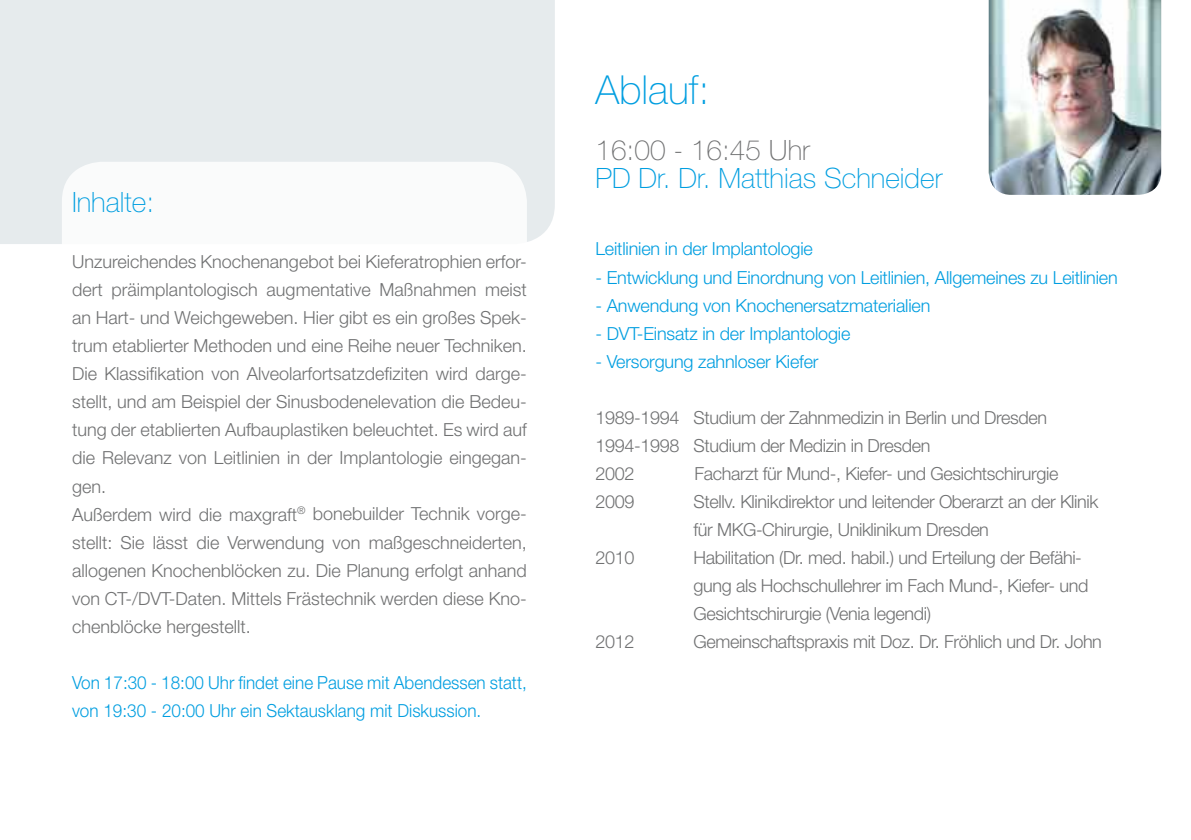
<style>
.page{position:relative;width:1191px;height:840px;background:#fff}
.page>*{position:absolute;margin:0;border:0;box-sizing:border-box;transform-origin:0 0}
.t1{font:100 40px "Helvetica Neue";color:#009ee0}
.t2{font:100 28px "Helvetica Neue";color:#009ee0}
.t3{font:100 28px "Helvetica Neue";color:#707172}
.t4{font:300 18px/28px "Helvetica Neue";color:#707172}
.t5{font:300 18px/28px "Helvetica Neue";letter-spacing:-.02em;color:#707172}
.t6{font:300 18px "Helvetica Neue";letter-spacing:-.01em;color:#009ee0}
.t7{font:300 18px/28px "Helvetica Neue";letter-spacing:-.01em;color:#009ee0;scale:.95 1}
</style>
<div class="page">
<div style="left:0;top:0;width:555px;height:244px;background:#e6ebed"></div>
<div style="left:62px;top:162px;width:465px;height:376px;background:#fff;border-radius:40px"></div>
<img style="left:988px;top:0;width:173px;height:195px">
<h2 class="t2" style="left:72px;top:186px;width:84px">Inhalte:</h2>
<p class="t4" style="left:72px;top:247px;width:456px">Unzureichendes Knochenangebot bei Kieferatrophien erfor&shy;dert präimplantologisch augmentative Maßnahmen meist an Hart- und Weichgeweben. Hier gibt es ein großes Spek&shy;trum etablierter Methoden und eine Reihe neuer Techniken.<br>Die Klassifikation von Alveolarfortsatzdefiziten wird darge&shy;stellt, und am Beispiel der Sinusbodenelevation die Bedeu&shy;tung der etablierten Aufbauplastiken beleuchtet. Es wird auf die Relevanz von Leitlinien in der Implantologie eingegan&shy;gen.<br>Außerdem wird die maxgraft<sup>®</sup> bonebuilder Technik vorge&shy;stellt: Sie lässt die Verwendung von maßgeschneiderten, allogenen Knochenblöcken zu. Die Planung erfolgt anhand von CT-/DVT-Daten. Mittels Frästechnik werden diese Kno&shy;chenblöcke hergestellt.</p>
<p class="t7" style="left:72px;top:667px;width:480px">Von 17:30 - 18:00 Uhr findet eine Pause mit Abendessen statt, von 19:30 - 20:00 Uhr ein Sektausklang mit Diskussion.</p>
<h1 class="t1" style="left:595px;top:67px;width:116px">Ablauf:</h1>
<h2 class="t3" style="left:595px;top:134px;width:216px">16:00 - 16:45 Uhr</h2>
<h2 class="t2" style="left:595px;top:162px;width:348px">PD Dr. Dr. Matthias Schneider</h2>
<p class="t6" style="left:595px;top:238px;width:219px">Leitlinien in der Implantologie</p>
<p class="t6" style="left:595px;top:266px;width:523px">- Entwicklung und Einordnung von Leitlinien, Allgemeines zu Leitlinien</p>
<p class="t6" style="left:595px;top:294px;width:336px">- Anwendung von Knochenersatzmaterialien</p>
<p class="t6" style="left:595px;top:322px;width:256px">- DVT-Einsatz in der Implantologie</p>
<p class="t6" style="left:595px;top:350px;width:225px">- Versorgung zahnloser Kiefer</p>
<p class="t5" style="left:595px;top:402px;width:453px">1989-1994 Studium der Zahnmedizin in Berlin und Dresden<br>1994-1998 Studium der Medizin in Dresden<br>2002</p>
<p class="t5" style="left:694px;top:458px;width:365px">Facharzt für Mund-, Kiefer- und Gesichtschirurgie</p>
<p class="t4" style="left:595px;top:486px;width:40px">2009</p>
<p class="t5" style="left:693px;top:486px;width:406px">Stellv. Klinikdirektor und leitender Oberarzt an der Klinik für MKG-Chirurgie, Uniklinikum Dresden</p>
<p class="t4" style="left:595px;top:542px;width:40px">2010</p>
<p class="t5" style="left:693px;top:542px;width:396px">Habilitation (Dr. med. habil.) und Erteilung der Befähi&shy;gung als Hochschullehrer im Fach Mund-, Kiefer- und<br>Gesichtschirurgie (Venia legendi)</p>
<p class="t4" style="left:595px;top:626px;width:40px">2012</p>
<p class="t5" style="left:693px;top:626px;width:410px">Gemeinschaftspraxis mit Doz. Dr. Fröhlich und Dr. John</p>
</div>
